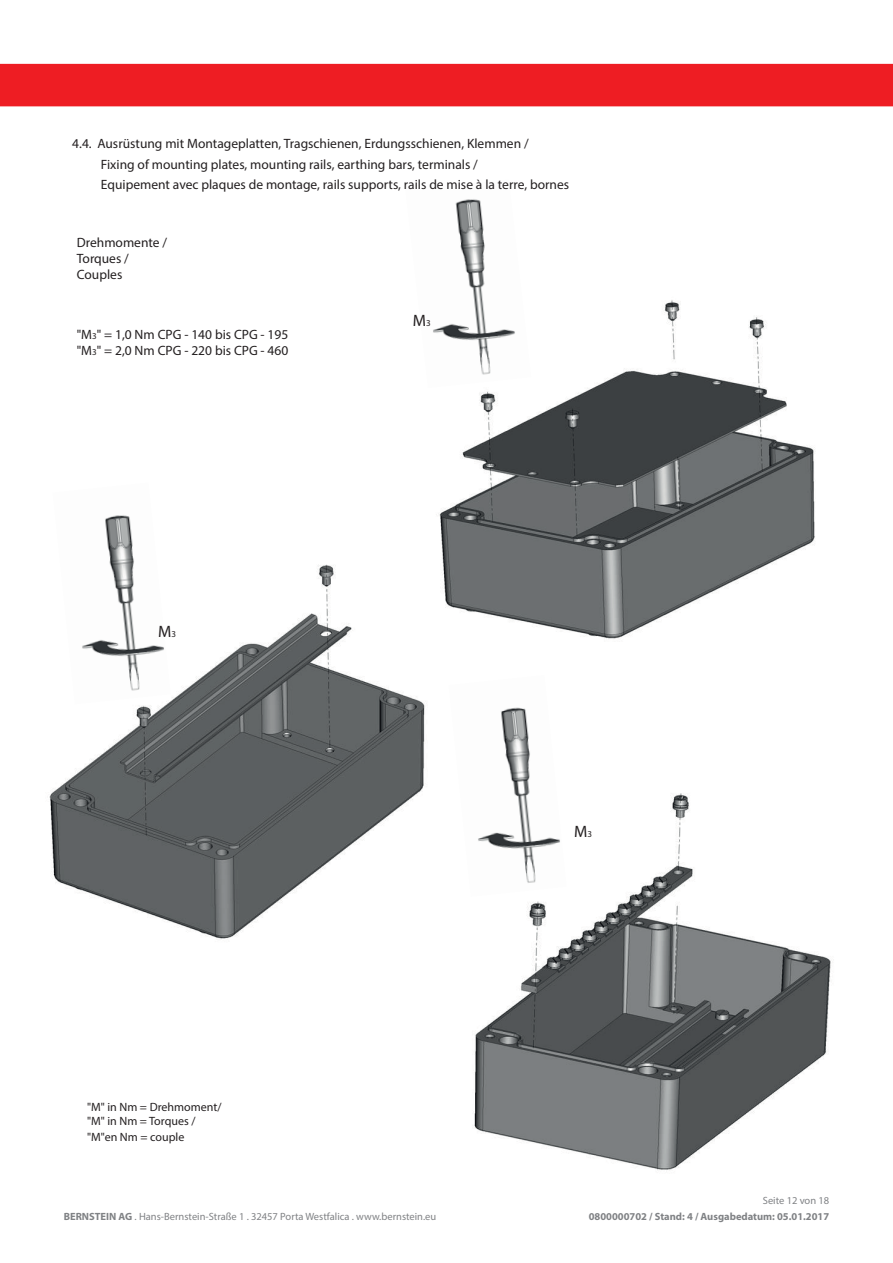
<style>
.page{position:relative;width:893px;height:1263px;background:#fff}
.page>*{position:absolute;margin:0;border:0;box-sizing:border-box;transform-origin:0 0}
.t1{font:16.5px "Myriad Pro";color:#231f20}
.Copy_Regular_DE{font:13.5px "Myriad Pro";color:#231f20}
.t2{font:12px "Myriad Pro";color:#231f20}
.t3{font:10.5px "Myriad Pro";color:#808285}
.t4{font:700 10.5px "Myriad Pro";color:#808285}
.s1{font-size:9px}
.s2{font-weight:700}
</style>
<div class="page">
<div style="left:0;top:64px;width:893px;height:42px;background:#ee1d23"></div>
<img style="left:439px;top:300px;width:376px;height:339px">
<img style="left:433px;top:199px;width:98px;height:189px">
<img style="left:49px;top:564px;width:376px;height:375px">
<img style="left:53px;top:515px;width:118px;height:189px">
<img style="left:474px;top:793px;width:357px;height:377px">
<img style="left:474px;top:707px;width:92px;height:190px">
<p class="Copy_Regular_DE" style="left:72px;top:135px;width:458px">4.4. Ausrüstung mit Montageplatten, Tragschienen, Erdungsschienen, Klemmen /</p>
<p class="Copy_Regular_DE" style="left:101px;top:156px;width:378px">Fixing of mounting plates, mounting rails, earthing bars, terminals /</p>
<p class="Copy_Regular_DE" style="left:101px;top:176px;width:470px">Equipement avec plaques de montage, rails supports, rails de mise à la terre, bornes</p>
<p class="Copy_Regular_DE" style="left:77px;top:234px;width:92px">Drehmomente /</p>
<p class="Copy_Regular_DE" style="left:77px;top:250px;width:54px">Torques /</p>
<p class="Copy_Regular_DE" style="left:77px;top:266px;width:47px">Couples</p>
<p class="Copy_Regular_DE" style="left:77px;top:326px;width:213px">"M<span class="s1">3</span>" = 1,0 Nm CPG - 140 bis CPG - 195</p>
<p class="Copy_Regular_DE" style="left:77px;top:342px;width:213px">"M<span class="s1">3</span>" = 2,0 Nm CPG - 220 bis CPG - 460</p>
<p class="t1" style="left:158px;top:621px;width:19px">M<span class="s1">3</span></p>
<p class="t1" style="left:413px;top:311px;width:19px">M<span class="s1">3</span></p>
<p class="t2" style="left:87px;top:1099px;width:136px">"M" in Nm = Drehmoment/</p>
<p class="t2" style="left:87px;top:1114px;width:110px">"M" in Nm = Torques /</p>
<p class="t2" style="left:87px;top:1130px;width:99px">"M"en Nm = couple</p>
<p class="t1" style="left:574px;top:821px;width:19px">M<span class="s1">3</span></p>
<p class="t3" style="left:763px;top:1193px;width:68px">Seite 12 von 18</p>
<p class="t3" style="left:64px;top:1210px;width:374px"><span class="s2">BERNSTEIN AG</span> . Hans-Bernstein-Straße 1 . 32457 Porta Westfalica . www.bernstein.eu</p>
<p class="t4" style="left:589px;top:1210px;width:242px">0800000702 / Stand: 4 / Ausgabedatum: 05.01.2017</p>
</div>
